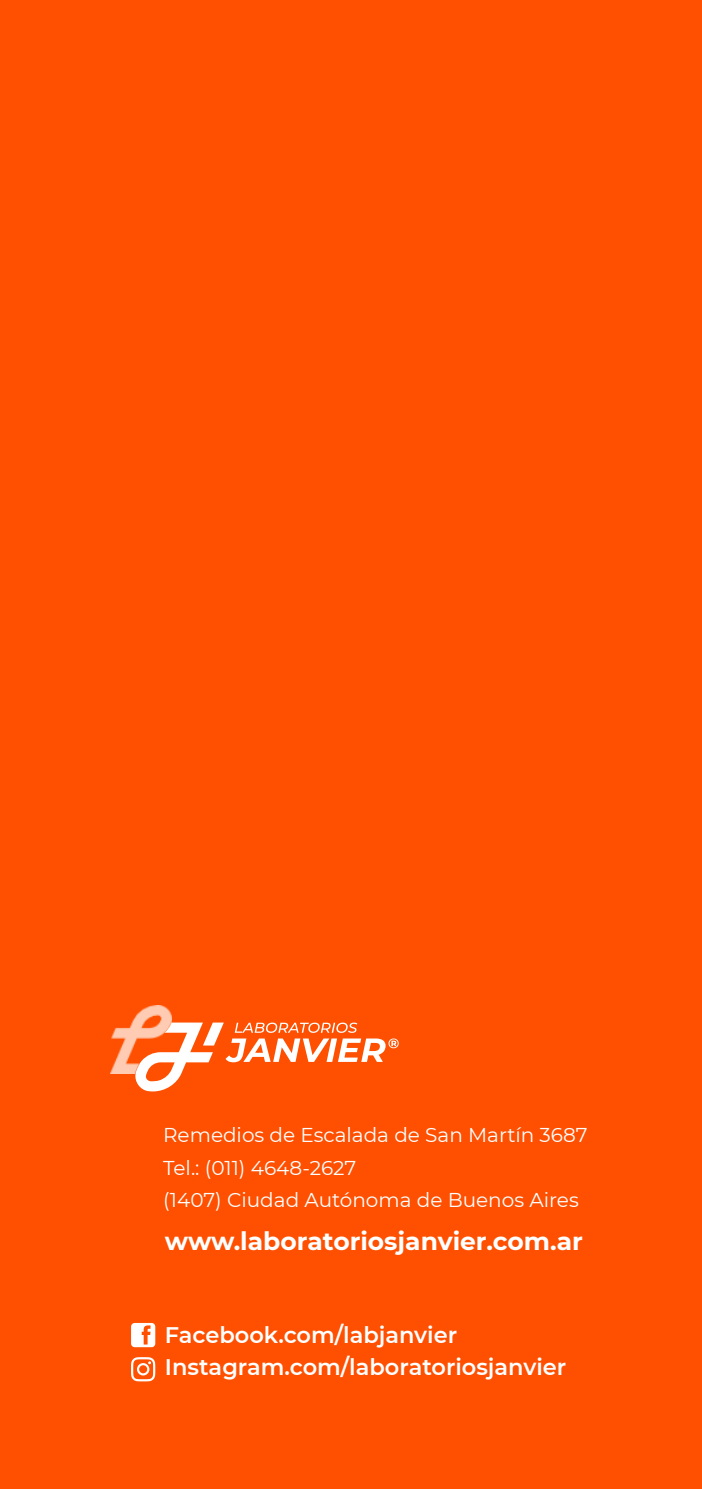
<style>
.page{position:relative;width:702px;height:1489px;background:#fff}
.page>*{position:absolute;margin:0;border:0;box-sizing:border-box;transform-origin:0 0}
.t1{font:700 25px "Montserrat";color:#fff}
.t2{font:600 22.5px/32.5px "Montserrat";color:#fff}
.t3{font:20px/32.5px "Montserrat";color:#fff}
</style>
<div class="page">
<div style="left:0;top:0;width:702px;height:1488px;background:#fe5000"></div>
<img style="left:111px;top:1005px;width:61px;height:68px">
<svg style="left:133px;top:1022px;width:266px;height:69px"></svg>
<svg style="left:131px;top:1323px;width:24px;height:24px"></svg>
<svg style="left:131px;top:1357px;width:24px;height:24px"></svg>
<p class="t3" style="left:163px;top:1119px;width:426px">Remedios de Escalada de San Martín 3687<br>Tel.: (011) 4648-2627<br>(1407) Ciudad Autónoma de Buenos Aires</p>
<p class="t1" style="left:165px;top:1226px;width:420px">www.laboratoriosjanvier.com.ar</p>
<p class="t2" style="left:165px;top:1318px;width:403px">Facebook.com/labjanvier<br>Instagram.com/laboratoriosjanvier</p>
</div>
